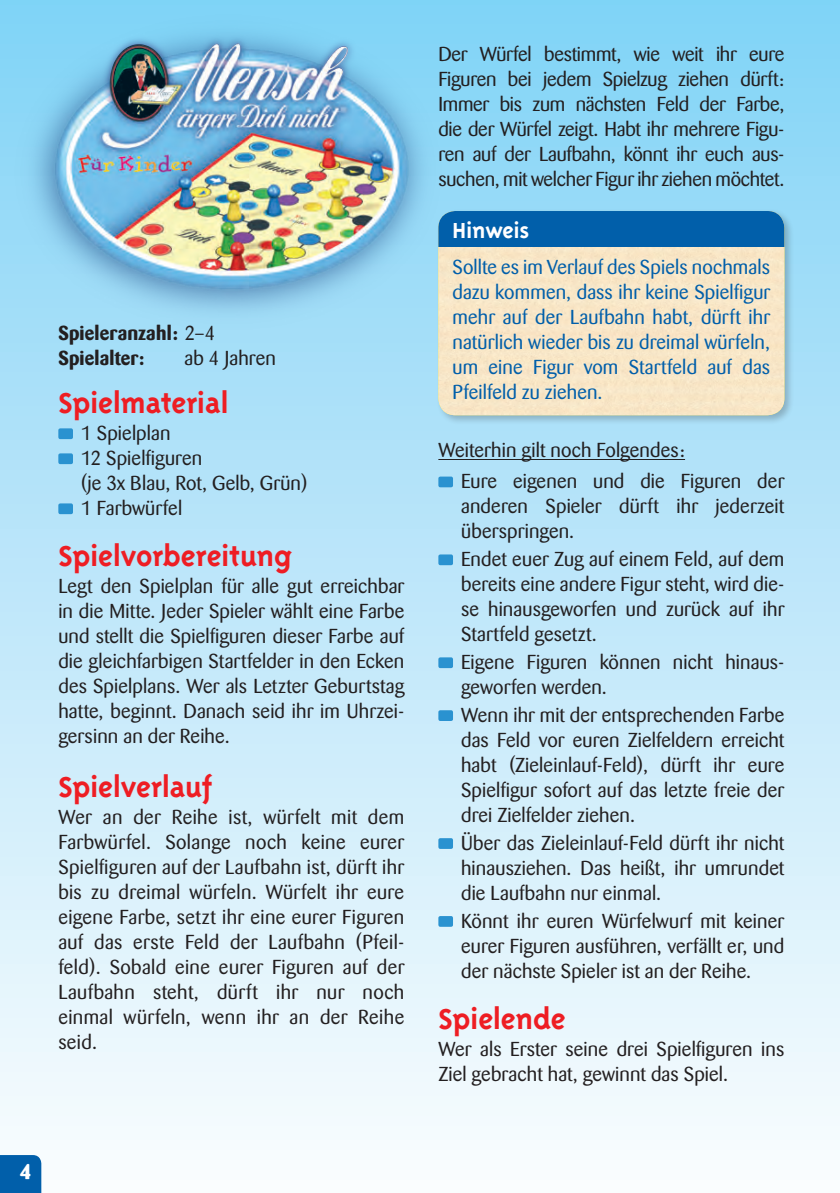
<style>
.page{position:relative;width:840px;height:1193px;background:#fff}
.page>*{position:absolute;margin:0;border:0;box-sizing:border-box;transform-origin:0 0}
.t1{font:700 33px "Triplex";letter-spacing:-.01em;color:#ee1d23}
.t2{font:700 25px "Triplex";letter-spacing:-.015em;color:#fff}
.t3{font:800 21px "Barmeno";color:#fff}
.t4{font:20px/25px "Barmeno";letter-spacing:.01em;color:#231f20;text-align:justify}
.t5{font:20px/25px "Barmeno";letter-spacing:.01em;color:#015faa;text-align:justify}
.t6{font:700 20px/25px "Barmeno";letter-spacing:.01em;color:#231f20}
.s1{font-weight:400}
</style>
<div class="page">
<div style="left:0;top:0;width:840px;height:1192px;background:linear-gradient(to bottom,#81d3f6,#fbfcfe)"></div>
<div style="left:58px;top:428px;width:15px;height:11px;background:#2a92d0;border-radius:2px"></div>
<div style="left:58px;top:453px;width:15px;height:11px;background:#2a92d0;border-radius:2px"></div>
<div style="left:58px;top:503px;width:15px;height:11px;background:#2a92d0;border-radius:2px"></div>
<div style="left:436px;top:209px;width:358px;height:216px;background:#231f20;opacity:.25"></div>
<div style="left:438px;top:247px;width:346px;height:168px;background:#f8e6c6"></div>
<div style="left:438px;top:211px;width:346px;height:36px;background:#015faa"></div>
<hr style="left:438px;top:459px;width:247px;height:1px;background:#231f20">
<div style="left:438px;top:476px;width:15px;height:11px;background:#2a92d0;border-radius:2px"></div>
<div style="left:438px;top:554px;width:15px;height:11px;background:#2a92d0;border-radius:2px"></div>
<div style="left:438px;top:657px;width:15px;height:11px;background:#2a92d0;border-radius:2px"></div>
<div style="left:438px;top:710px;width:15px;height:10px;background:#2a92d0;border-radius:2px"></div>
<div style="left:438px;top:838px;width:15px;height:10px;background:#2a92d0;border-radius:2px"></div>
<div style="left:438px;top:915px;width:15px;height:11px;background:#2a92d0;border-radius:2px"></div>
<img style="left:14px;top:15px;width:427px;height:329px">
<svg style="left:0;top:0;width:3px;height:5px"></svg>
<div style="left:0;top:1154px;width:41px;height:39px;background:#015faa"></div>
<p class="t6" style="left:58px;top:320px;width:159px">Spieleranzahl: <span class="s1">2–4<br></span>Spielalter:</p>
<p class="t4" style="left:184px;top:345px;width:93px">ab 4 Jahren</p>
<h1 class="t1" style="left:58px;top:382px;width:172px">Spielmaterial</h1>
<p class="t4" style="left:81px;top:420px;width:228px;text-align:left">1 Spielplan<br>12 Spielfiguren<br>(je 3x Blau, Rot, Gelb, Grün)<br>1 Farbwürfel</p>
<h1 class="t1" style="left:58px;top:535px;width:235px">Spielvorbereitung</h1>
<p class="t4" style="left:58px;top:573px;width:347px">Legt den Spielplan für alle gut erreichbar in die Mitte. Jeder Spieler wählt eine Farbe und stellt die Spielfiguren dieser Farbe auf die gleichfarbigen Startfelder in den Ecken des Spielplans. Wer als Letzter Geburtstag hatte, beginnt. Danach seid ihr im Uhrzei&shy;gersinn an der Reihe.</p>
<h1 class="t1" style="left:58px;top:766px;width:156px">Spielverlauf</h1>
<p class="t4" style="left:58px;top:804px;width:347px">Wer an der Reihe ist, würfelt mit dem Farbwürfel. Solange noch keine eurer Spielfiguren auf der Laufbahn ist, dürft ihr bis zu dreimal würfeln. Würfelt ihr eure eigene Farbe, setzt ihr eine eurer Figuren auf das erste Feld der Laufbahn (Pfeil&shy;feld). Sobald eine eurer Figuren auf der Laufbahn steht, dürft ihr nur noch einmal würfeln, wenn ihr an der Reihe seid.</p>
<p class="t3" style="left:20px;top:1158px;width:13px">4</p>
<p class="t4" style="left:438px;top:42px;width:347px">Der Würfel bestimmt, wie weit ihr eure Figuren bei jedem Spielzug ziehen dürft:<br>Immer bis zum nächsten Feld der Farbe, die der Würfel zeigt. Habt ihr mehrere Figu&shy;ren auf der Laufbahn, könnt ihr euch aus&shy;suchen, mit welcher Figur ihr ziehen möchtet.</p>
<p class="t2" style="left:452px;top:215px;width:78px">Hinweis</p>
<p class="t5" style="left:452px;top:255px;width:319px">Sollte es im Verlauf des Spiels nochmals dazu kommen, dass ihr keine Spielfigur mehr auf der Laufbahn habt, dürft ihr natürlich wieder bis zu dreimal würfeln, um eine Figur vom Startfeld auf das Pfeilfeld zu ziehen.</p>
<p class="t4" style="left:461px;top:435px;width:325px;line-height:30.6px;text-indent:-23px">Weiterhin gilt noch Folgendes:<br>Eure eigenen und die Figuren der</p>
<p class="t4" style="left:461px;top:494px;width:325px">anderen Spieler dürft ihr jederzeit überspringen.</p>
<p class="t4" style="left:461px;top:546px;width:325px">Endet euer Zug auf einem Feld, auf dem bereits eine andere Figur steht, wird die&shy;se hinausgeworfen und zurück auf ihr Startfeld gesetzt.</p>
<p class="t4" style="left:461px;top:649px;width:325px">Eigene Figuren können nicht hinaus&shy;geworfen werden.</p>
<p class="t4" style="left:461px;top:702px;width:325px">Wenn ihr mit der entsprechenden Farbe das Feld vor euren Zielfeldern erreicht habt (Zieleinlauf-Feld), dürft ihr eure Spielfigur sofort auf das letzte freie der drei Zielfelder ziehen.</p>
<p class="t4" style="left:461px;top:830px;width:325px">Über das Zieleinlauf-Feld dürft ihr nicht hinausziehen. Das heißt, ihr umrundet die Laufbahn nur einmal.</p>
<p class="t4" style="left:461px;top:908px;width:325px">Könnt ihr euren Würfelwurf mit keiner eurer Figuren ausführen, verfällt er, und der nächste Spieler ist an der Reihe.</p>
<h1 class="t1" style="left:438px;top:997px;width:129px">Spielende</h1>
<p class="t4" style="left:438px;top:1036px;width:347px">Wer als Erster seine drei Spielfiguren ins<br>Ziel gebracht hat, gewinnt das Spiel.</p>
</div>
